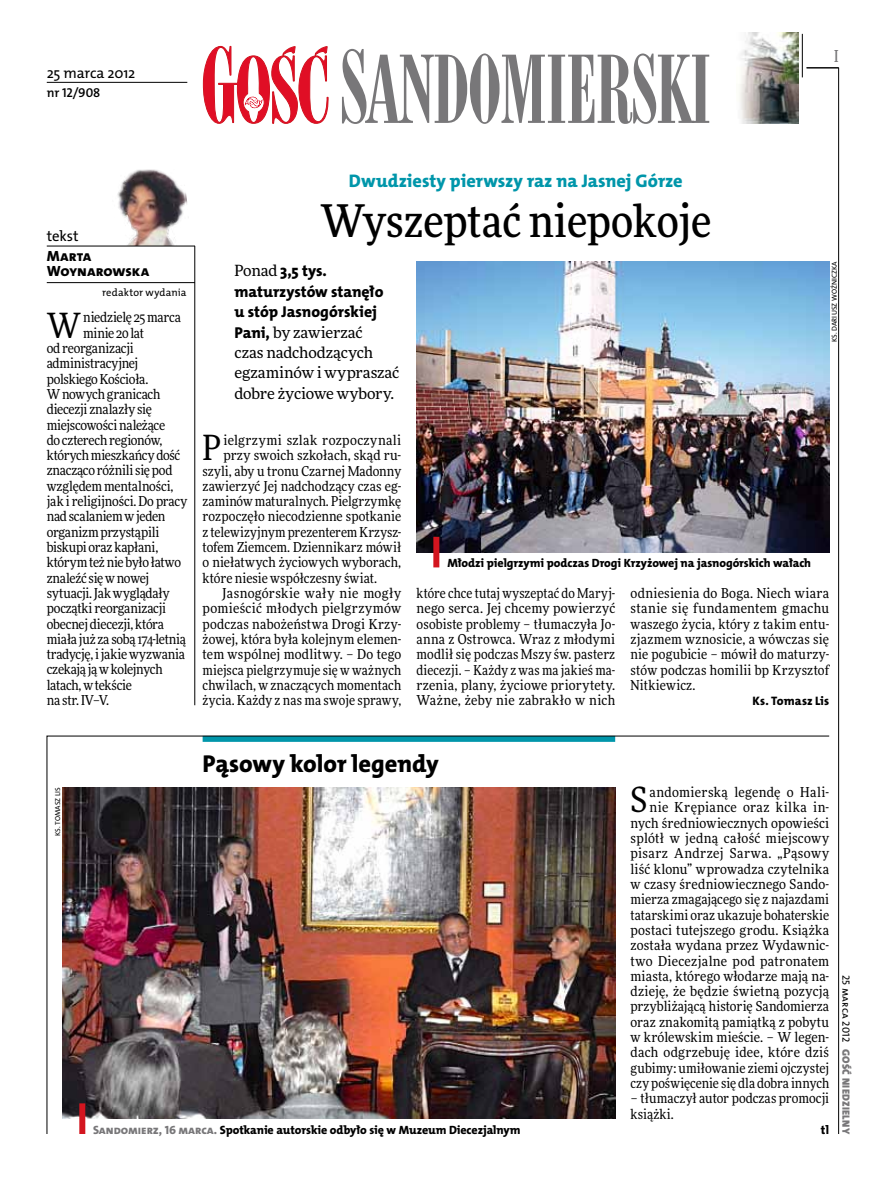
<style>
.page{position:relative;width:893px;height:1191px;background:#fff}
.page>*{position:absolute;margin:0;border:0;box-sizing:border-box;transform-origin:0 0}
.t1{font:500 45px "Freeday Narrow";color:#000}
.t2{font:34.8px "Freeday Narrow News";color:#000}
.t3{font:24.45px "The Mix HP8 Ex Bld";letter-spacing:-.005em;color:#000}
.t4{font:18.3px "The Mix HP8 Ex Bld";color:#0096aa}
.t5{font:500 16.5px "Freeday Narrow";color:#787779;scale:.9 1}
.t6{font:15.75px/20.4px "The Mix HP8 Ex Bld";letter-spacing:-.005em;color:#000}
.t7{font:15.45px/20.4px "Freeday News";letter-spacing:-.01em;color:#000}
.t8{font:14.85px "The Mix HP5 Plain";letter-spacing:-.015em;color:#000}
.t9{font:14.85px/15.3px "The Mix HP8 Ex Bld";letter-spacing:.025em;color:#000}
.t10{font:13.65px/15.3px "Freeday Narrow News";letter-spacing:.005em;color:#000;text-align:justify}
.t11{font:13.65px "Freeday Narrow News";letter-spacing:-.02em;color:#000}
.t12{font:13.65px "Freeday Narrow News";letter-spacing:-.015em;color:#000}
.t13{font:13.65px "Freeday Narrow News";letter-spacing:-.025em;color:#000}
.t14{font:13.65px "Freeday Narrow News";letter-spacing:.025em;color:#000}
.t15{font:12.9px "The Mix HP6 Se Bld";letter-spacing:-.005em;color:#000}
.t16{font:12.3px "The Mix HP8 Ex Bld";letter-spacing:.01em;color:#000}
.t17{font:12px "The Mix HP8 Ex Bld";letter-spacing:-.005em;color:#000}
.t18{font:10.5px "The Mix HP5 Plain";letter-spacing:.01em;color:#000}
.t19{font:10.5px "The Mix HP9 Blk";letter-spacing:.025em;color:#787779}
.t20{font:7.2px "The Mix HP5 Plain";color:#000}
.s1{font-family:"Freeday News";font-size:15.45px}
.s2{font-family:"The Mix HP8 Ex Bld";font-size:15.75px}
.s3{color:#787779}
</style>
<div class="page">
<hr style="left:838px;top:68px;width:1px;height:1066px;background:#000">
<hr style="left:802px;top:34px;width:1px;height:43px;background:#000">
<svg style="left:47px;top:735px;width:783px;height:399px"></svg>
<hr style="left:195px;top:246px;width:1px;height:459px;background:#000">
<hr style="left:806px;top:68px;width:33px;height:1px;background:#000">
<svg style="left:203px;top:46px;width:125px;height:78px"></svg>
<svg style="left:342px;top:49px;width:367px;height:75px"></svg>
<img style="left:108px;top:169px;width:85px;height:77px">
<hr style="left:47px;top:246px;width:148px;height:1px;background:#000">
<hr style="left:47px;top:282px;width:148px;height:1px;background:#000">
<img style="left:739px;top:33px;width:59px;height:90px">
<hr style="left:47px;top:82px;width:140px;height:1px;background:#000">
<img style="left:62px;top:787px;width:553px;height:331px">
<div style="left:79px;top:1103px;width:6px;height:31px;background:#d3151f"></div>
<img style="left:416px;top:261px;width:413px;height:291px">
<div style="left:433px;top:537px;width:6px;height:30px;background:#d3151f"></div>
<p class="t8" style="left:47px;top:63px;width:90px">25 marca 2012</p>
<p class="t15" style="left:47px;top:85px;width:55px">nr 12/908</p>
<p class="t5" style="left:834px;top:46px;width:6px">I</p>
<p class="t8" style="left:47px;top:227px;width:33px">tekst</p>
<p class="t9" style="left:47px;top:249px;width:104px">Marta<br>Woynarowska</p>
<p class="t18" style="left:102px;top:285px;width:86px">redaktor wydania</p>
<h2 class="t2" style="left:47px;top:304px;width:36px">W</h2>
<p class="t12" style="left:83px;top:309px;width:100px">niedzielę 25 marca</p>
<p class="t11" style="left:83px;top:324px;width:62px">minie 20 lat</p>
<p class="t12" style="left:47px;top:340px;width:88px">od reorganizacji</p>
<p class="t12" style="left:47px;top:355px;width:93px">administracyjnej</p>
<p class="t11" style="left:47px;top:370px;width:103px">polskiego Kościoła.</p>
<p class="t10" style="left:47px;top:386px;width:115px">W nowych granicach</p>
<p class="t12" style="left:47px;top:401px;width:107px">diecezji znalazły się</p>
<p class="t11" style="left:47px;top:416px;width:120px">miejscowości należące</p>
<p class="t11" style="left:47px;top:431px;width:117px">do czterech regionów,</p>
<p class="t11" style="left:47px;top:447px;width:135px">których mieszkańcy dość</p>
<p class="t11" style="left:47px;top:462px;width:127px">znacząco różnili się pod</p>
<p class="t10" style="left:47px;top:478px;width:128px">względem mentalności,</p>
<p class="t10" style="left:47px;top:493px;width:142px">jak i religijności. Do pracy</p>
<p class="t11" style="left:47px;top:508px;width:120px">nad scalaniem w jeden</p>
<p class="t12" style="left:47px;top:523px;width:114px">organizm przystąpili</p>
<p class="t13" style="left:47px;top:539px;width:113px">biskupi oraz kapłani,</p>
<p class="t13" style="left:47px;top:554px;width:136px">którym też nie było łatwo</p>
<p class="t11" style="left:47px;top:569px;width:104px">znaleźć się w nowej</p>
<p class="t10" style="left:47px;top:585px;width:124px">sytuacji. Jak wyglądały</p>
<p class="t10" style="left:47px;top:600px;width:121px">początki reorganizacji</p>
<p class="t11" style="left:47px;top:615px;width:119px">obecnej diecezji, która</p>
<p class="t11" style="left:47px;top:630px;width:141px">miała już za sobą 174-letnią</p>
<p class="t10" style="left:47px;top:646px;width:140px">tradycję, i jakie wyzwania</p>
<p class="t13" style="left:47px;top:661px;width:117px">czekają ją w kolejnych</p>
<p class="t11" style="left:47px;top:676px;width:87px">latach, w tekście</p>
<p class="t10" style="left:47px;top:692px;width:64px">na str. IV–V.</p>
<h3 class="t4" style="left:349px;top:169px;width:335px">Dwudziesty pierwszy raz na Jasnej Górze</h3>
<h1 class="t1" style="left:320px;top:193px;width:393px">Wyszeptać niepokoje</h1>
<p class="t6" style="left:234px;top:261px;width:150px"><span class="s1">Ponad</span> 3,5 tys. maturzystów stanęło u stóp Jasnogórskiej</p>
<p class="t7" style="left:234px;top:321px;width:166px"><span class="s2">Pani,</span> by zawierzać<br>czas nadchodzących egzaminów i wypraszać dobre życiowe wybory.</p>
<p class="t20" style="left:830px;top:342px;width:82px;rotate:-90deg">Ks. Dariusz Woźniczka</p>
<h2 class="t2" style="left:203px;top:426px;width:20px">P</h2>
<p class="t14" style="left:223px;top:432px;width:179px">ielgrzymi szlak rozpoczynali</p>
<p class="t10" style="left:223px;top:447px;width:179px">przy swoich szkołach, skąd ru-</p>
<p class="t10" style="left:203px;top:463px;width:200px">szyli, aby u tronu Czarnej Madonny</p>
<p class="t10" style="left:203px;top:478px;width:200px">zawierzyć Jej nadchodzący czas eg-</p>
<p class="t10" style="left:203px;top:493px;width:200px">zaminów maturalnych. Pielgrzymkę</p>
<p class="t10" style="left:203px;top:509px;width:200px">rozpoczęło niecodzienne spotkanie</p>
<p class="t10" style="left:203px;top:524px;width:200px">z telewizyjnym prezenterem Krzysz-</p>
<p class="t10" style="left:203px;top:539px;width:200px">tofem Ziemcem. Dziennikarz mówił</p>
<p class="t10" style="left:203px;top:555px;width:200px">o niełatwych życiowych wyborach,</p>
<p class="t10" style="left:203px;top:570px;width:176px">które niesie współczesny świat.</p>
<p class="t14" style="left:222px;top:585px;width:181px">Jasnogórskie wały nie mogły</p>
<p class="t10" style="left:203px;top:600px;width:200px">pomieścić młodych pielgrzymów</p>
<p class="t10" style="left:203px;top:616px;width:200px">podczas nabożeństwa Drogi Krzy-</p>
<p class="t10" style="left:203px;top:631px;width:200px">żowej, która była kolejnym elemen-</p>
<p class="t10" style="left:203px;top:646px;width:200px">tem wspólnej modlitwy. – Do tego</p>
<p class="t10" style="left:203px;top:662px;width:200px">miejsca pielgrzymuje się w ważnych</p>
<p class="t10" style="left:203px;top:677px;width:200px">chwilach, w znaczących momentach</p>
<p class="t10" style="left:203px;top:692px;width:200px">życia. Każdy z nas ma swoje sprawy,</p>
<p class="t17" style="left:448px;top:555px;width:365px">Młodzi pielgrzymi podczas Drogi Krzyżowej na jasnogórskich wałach</p>
<p class="t10" style="left:417px;top:585px;width:200px">które chce tutaj wyszeptać do Maryj&shy;nego serca. Jej chcemy powierzyć osobiste problemy – tłumaczyła Jo&shy;anna z Ostrowca. Wraz z młodymi modlił się podczas Mszy św. pasterz diecezji. – Każdy z was ma jakieś ma&shy;rzenia, plany, życiowe priorytety.<br>Ważne, żeby nie zabrakło w nich</p>
<p class="t10" style="left:630px;top:585px;width:200px">odniesienia do Boga. Niech wiara stanie się fundamentem gmachu waszego życia, który z takim entu&shy;zjazmem wznosicie, a wówczas się nie pogubicie – mówił do maturzy&shy;stów podczas homilii bp Krzysztof Nitkiewicz.</p>
<p class="t16" style="left:753px;top:693px;width:78px">Ks. Tomasz Lis</p>
<h3 class="t3" style="left:203px;top:747px;width:238px">Pąsowy kolor legendy</h3>
<p class="t20" style="left:53px;top:836px;width:50px;rotate:-90deg">Ks. Tomasz Lis</p>
<p class="t17" style="left:93px;top:1122px;width:429px"><span class="s3">Sandomierz, 16 marca.</span> Spotkanie autorskie odbyło się w Muzeum Diecezjalnym</p>
<p class="t10" style="left:630px;top:784px;width:200px;text-align:right">andomierską legendę o Hali&shy;nie Krępiance oraz kilka in&shy;nych średniowiecznych opowieści splótł w jedną całość miejscowy pisarz Andrzej Sarwa. „Pąsowy liść klonu” wprowadza czytelnika w czasy średniowiecznego Sando&shy;mierza zmagającego się z najazdami tatarskimi oraz ukazuje bohaterskie postaci tutejszego grodu. Książka została wydana przez Wydawnic&shy;two Diecezjalne pod patronatem miasta, którego włodarze mają na&shy;dzieję, że będzie świetną pozycją przybliżającą historię Sandomierza oraz znakomitą pamiątką z pobytu w królewskim mieście. – W legen&shy;dach odgrzebuję idee, które dziś gubimy: umiłowanie ziemi ojczystej czy poświęcenie się dla dobra innych</p>
<p class="t10" style="left:630px;top:1090px;width:200px">– tłumaczył autor podczas promocji książki.</p>
<p class="t16" style="left:821px;top:1122px;width:10px">tl</p>
<h2 class="t2" style="left:630px;top:778px;width:18px">S</h2>
<p class="t18" style="left:853px;top:974px;width:69px;rotate:90deg">25 marca 2012</p>
<p class="t19" style="left:853px;top:1049px;width:86px;rotate:90deg">Gość Niedzielny</p>
</div>
